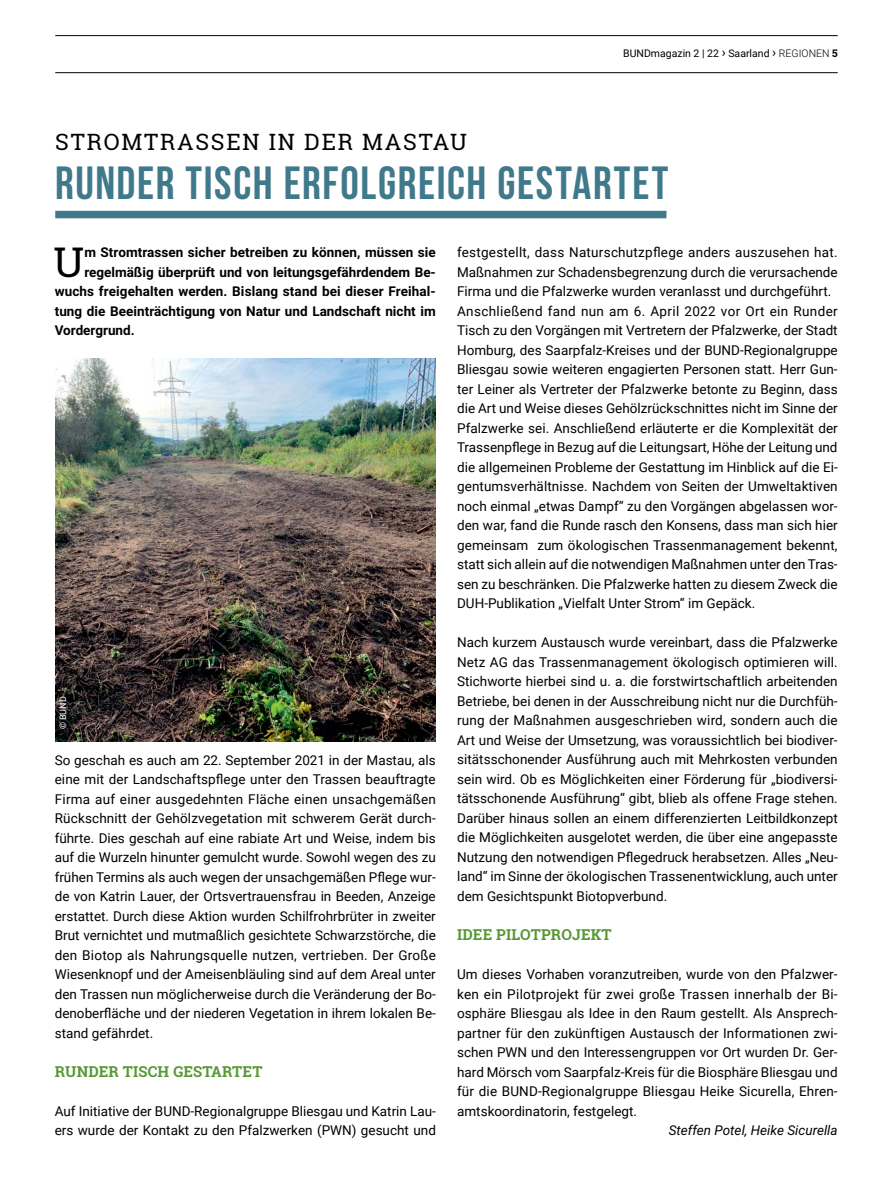
<style>
.page{position:relative;width:893px;height:1191px;background:#fff}
.page>*{position:absolute;margin:0;border:0;box-sizing:border-box;transform-origin:0 0}
.t1{font:700 46.5px "Bebas Neue";letter-spacing:.03em;color:#40798b}
.t2{font:40.95px "Roboto Slab";color:#000}
.t3{font:22.5px "Roboto Slab";letter-spacing:.08em;color:#000}
.t4{font:700 15px "Roboto Slab";letter-spacing:.01em;color:#579835}
.t5{font:13.5px/19.5px "Roboto";color:#000;text-align:justify}
.t6{font:700 13.5px "Roboto";letter-spacing:.005em;color:#000}
.t7{font:italic 13.5px "Roboto";color:#000}
.t8{font:10.5px "Roboto";color:#000}
.t9{font:9px "Roboto";color:#fff}
.s1{font-size:13.5px}
.s2{font-weight:300}
.s3{font-family:"Roboto Slab";font-weight:700}
</style>
<div class="page">
<div style="left:55px;top:211px;width:611px;height:7px;background:#40798b"></div>
<hr style="left:55px;top:72px;width:783px;height:1px;background:#000">
<hr style="left:55px;top:35px;width:783px;height:1px;background:#000">
<img style="left:55px;top:359px;width:381px;height:382px">
<p class="t8" style="left:623px;top:46px;width:216px">BUNDmagazin 2 | 22 <span class="s1">›</span> Saarland <span class="s1">›</span> <span class="s2">REGIONEN</span> <span class="s3">5</span></p>
<h3 class="t3" style="left:55px;top:126px;width:413px">STROMTRASSEN IN DER MASTAU</h3>
<h1 class="t1" style="left:55px;top:157px;width:615px">RUNDER TISCH ERFOLGREICH GESTARTET</h1>
<h2 class="t2" style="left:54px;top:234px;width:32px">U</h2>
<p class="t6" style="left:84px;top:243px;width:353px">m Stromtrassen sicher betreiben zu können, müssen sie</p>
<p class="t6" style="left:84px;top:263px;width:353px">regelmäßig überprüft und von leitungsgefährdendem Be-</p>
<p class="t6" style="left:55px;top:282px;width:383px">wuchs freigehalten werden. Bislang stand bei dieser Freihal-</p>
<p class="t6" style="left:55px;top:302px;width:382px">tung die Beeinträchtigung von Natur und Landschaft nicht im</p>
<p class="t6" style="left:55px;top:321px;width:81px">Vordergrund.</p>
<p class="t9" style="left:57px;top:729px;width:35px;rotate:-90deg">© BUND</p>
<p class="t5" style="left:55px;top:749px;width:383px">So geschah es auch am 22. September 2021 in der Mastau, als eine mit der Landschaftspflege unter den Trassen beauftragte Firma auf einer ausgedehnten Fläche einen unsachgemäßen Rückschnitt der Gehölzvegetation mit schwerem Gerät durch&shy;führte. Dies geschah auf eine rabiate Art und Weise, indem bis auf die Wurzeln hinunter gemulcht wurde. Sowohl wegen des zu frühen Termins als auch wegen der unsachgemäßen Pflege wur&shy;de von Katrin Lauer, der Ortsvertrauensfrau in Beeden, Anzeige erstattet. Durch diese Aktion wurden Schilfrohrbrüter in zweiter Brut vernichtet und mutmaßlich gesichtete Schwarzstörche, die den Biotop als Nahrungsquelle nutzen, vertrieben. Der Große Wiesenknopf und der Ameisenbläuling sind auf dem Areal unter den Trassen nun möglicherweise durch die Veränderung der Bo&shy;denoberfläche und der niederen Vegetation in ihrem lokalen Be&shy;stand gefährdet.</p>
<p class="t4" style="left:55px;top:1061px;width:209px">RUNDER TISCH GESTARTET</p>
<p class="t5" style="left:55px;top:1100px;width:383px">Auf Initiative der BUND-Regionalgruppe Bliesgau und Katrin Lau&shy;ers wurde der Kontakt zu den Pfalzwerken (PWN) gesucht und</p>
<p class="t5" style="left:457px;top:242px;width:382px;text-align:left">festgestellt, dass Naturschutzpflege anders auszusehen hat.<br>Maßnahmen zur Schadensbegrenzung durch die verursachende Firma und die Pfalzwerke wurden veranlasst und durchgeführt.<br>Anschließend fand nun am 6. April 2022 vor Ort ein Runder Tisch zu den Vorgängen mit Vertretern der Pfalzwerke, der Stadt Homburg, des Saarpfalz-Kreises und der BUND-Regionalgruppe Bliesgau sowie weiteren engagierten Personen statt. Herr Gun&shy;ter Leiner als Vertreter der Pfalzwerke betonte zu Beginn, dass die Art und Weise dieses Gehölzrückschnittes nicht im Sinne der Pfalzwerke sei. Anschließend erläuterte er die Komplexität der Trassenpflege in Bezug auf die Leitungsart, Höhe der Leitung und die allgemeinen Probleme der Gestattung im Hinblick auf die Ei&shy;gentumsverhältnisse. Nachdem von Seiten der Umweltaktiven noch einmal „etwas Dampf“ zu den Vorgängen abgelassen wor&shy;den war, fand die Runde rasch den Konsens, dass man sich hier gemeinsam zum ökologischen Trassenmanagement bekennt, statt sich allein auf die notwendigen Maßnahmen unter den Tras&shy;sen zu beschränken. Die Pfalzwerke hatten zu diesem Zweck die DUH-Publikation „Vielfalt Unter Strom“ im Gepäck.</p>
<p class="t5" style="left:457px;top:632px;width:382px">Nach kurzem Austausch wurde vereinbart, dass die Pfalzwerke Netz AG das Trassenmanagement ökologisch optimieren will.<br>Stichworte hierbei sind u. a. die forstwirtschaftlich arbeitenden Betriebe, bei denen in der Ausschreibung nicht nur die Durchfüh&shy;rung der Maßnahmen ausgeschrieben wird, sondern auch die Art und Weise der Umsetzung, was voraussichtlich bei biodiver&shy;sitätsschonender Ausführung auch mit Mehrkosten verbunden sein wird. Ob es Möglichkeiten einer Förderung für „biodiversi&shy;tätsschonende Ausführung“ gibt, blieb als offene Frage stehen.<br>Darüber hinaus sollen an einem differenzierten Leitbildkonzept die Möglichkeiten ausgelotet werden, die über eine angepasste Nutzung den notwendigen Pflegedruck herabsetzen. Alles „Neu&shy;land“ im Sinne der ökologischen Trassenentwicklung, auch unter dem Gesichtspunkt Biotopverbund.</p>
<p class="t4" style="left:457px;top:924px;width:156px">IDEE PILOTPROJEKT</p>
<p class="t5" style="left:457px;top:964px;width:382px">Um dieses Vorhaben voranzutreiben, wurde von den Pfalzwer&shy;ken ein Pilotprojekt für zwei große Trassen innerhalb der Bi&shy;osphäre Bliesgau als Idee in den Raum gestellt. Als Ansprech&shy;partner für den zukünftigen Austausch der Informationen zwi&shy;schen PWN und den Interessengruppen vor Ort wurden Dr. Ger&shy;hard Mörsch vom Saarpfalz-Kreis für die Biosphäre Bliesgau und für die BUND-Regionalgruppe Bliesgau Heike Sicurella, Ehren&shy;amtskoordinatorin, festgelegt.</p>
<p class="t7" style="left:669px;top:1121px;width:171px">Steffen Potel, Heike Sicurella</p>
</div>
